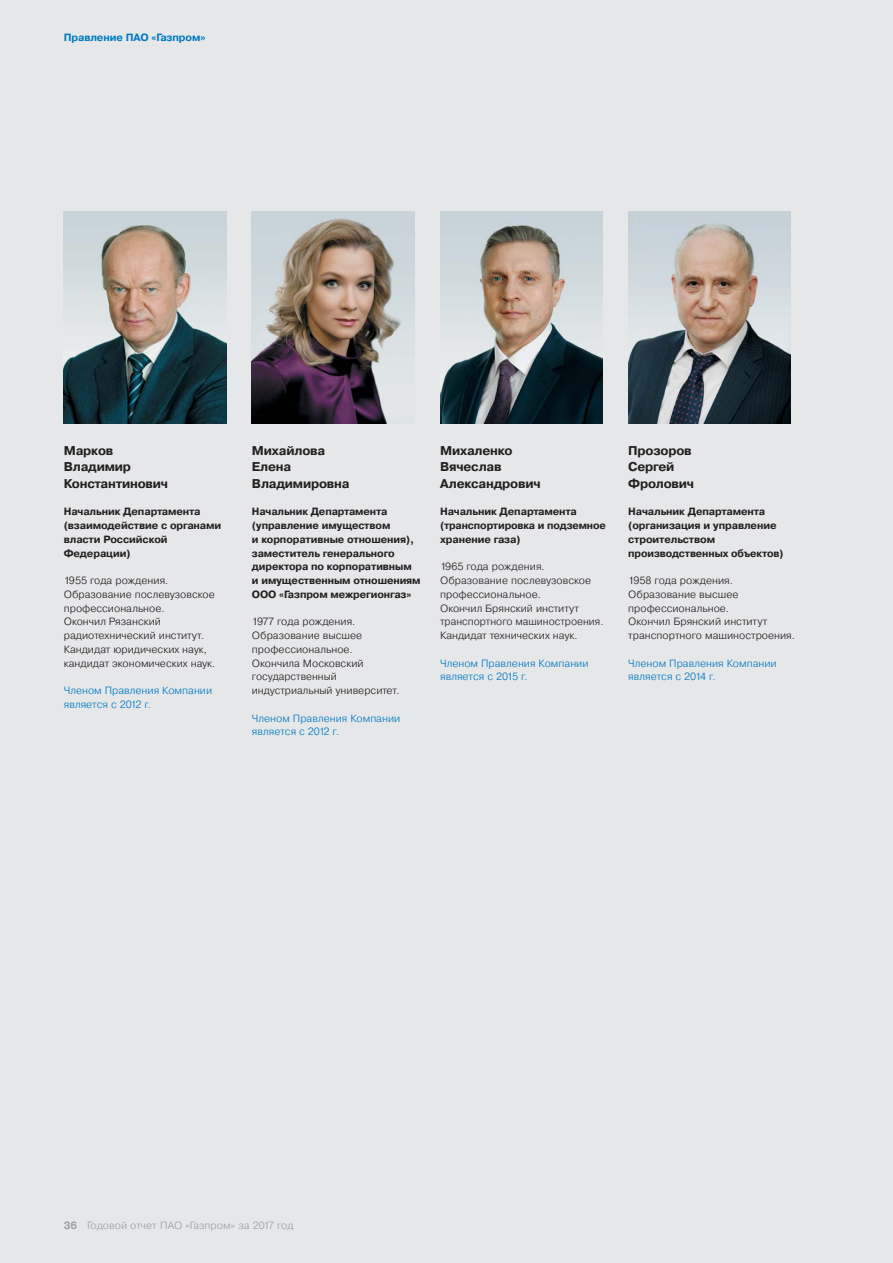
<style>
.page{position:relative;width:893px;height:1263px;background:#e6e7e9}
.page>*{position:absolute;margin:0;border:0;box-sizing:border-box;transform-origin:0 0}
.t1{font:700 12.75px/16.5px "Pragmatica";letter-spacing:-.015em;color:#231f20}
.t2{font:300 10.5px/13.8px "Pragmatica";color:#231f20}
.t3{font:700 10.5px/13.8px "Pragmatica";letter-spacing:-.01em;color:#231f20}
.t4{font:300 10.5px/13.8px "Pragmatica";color:#007ac2}
.t5{font:300 10.5px "Pragmatica";color:#9d9fa2}
.t6{font:700 10.5px "Pragmatica";letter-spacing:-.01em;color:#007ac2}
.s1{font-weight:700}
</style>
<div class="page">
<img style="left:628px;top:211px;width:163px;height:213px">
<img style="left:64px;top:211px;width:162px;height:213px">
<img style="left:252px;top:211px;width:163px;height:213px">
<img style="left:440px;top:211px;width:163px;height:213px">
<p class="t6" style="left:64px;top:31px;width:143px">Правление ПАО «Газпром»</p>
<p class="t1" style="left:64px;top:442px;width:106px">Марков<br>Владимир<br>Константинович</p>
<p class="t3" style="left:64px;top:505px;width:159px">Начальник Департамента (взаимодействие с органами власти Российской<br>Федерации)</p>
<p class="t2" style="left:64px;top:573px;width:153px">1955 года рождения.<br>Образование послевузовское профессиональное.<br>Окончил Рязанский радиотехнический институт.<br>Кандидат юридических наук, кандидат экономических наук.</p>
<p class="t4" style="left:64px;top:683px;width:150px">Членом Правления Компании является с 2012 г.</p>
<p class="t1" style="left:252px;top:442px;width:99px">Михайлова<br>Елена<br>Владимировна</p>
<p class="t3" style="left:252px;top:505px;width:170px">Начальник Департамента (управление имуществом<br>и корпоративные отношения), заместитель генерального директора по корпоративным и имущественным отношениям<br>ООО «Газпром межрегионгаз»</p>
<p class="t2" style="left:252px;top:614px;width:149px">1977 года рождения.<br>Образование высшее профессиональное.<br>Окончила Московский государственный индустриальный университет.</p>
<p class="t4" style="left:252px;top:711px;width:150px">Членом Правления Компании является с 2012 г.</p>
<p class="t1" style="left:440px;top:442px;width:102px">Михаленко<br>Вячеслав<br>Александрович</p>
<p class="t3" style="left:440px;top:505px;width:167px">Начальник Департамента (транспортировка и подземное хранение газа)</p>
<p class="t2" style="left:440px;top:560px;width:165px">1965 года рождения.<br>Образование послевузовское профессиональное.<br>Окончил Брянский институт транспортного машиностроения.<br>Кандидат технических наук.</p>
<p class="t4" style="left:440px;top:656px;width:150px">Членом Правления Компании является с 2015 г.</p>
<p class="t1" style="left:628px;top:442px;width:67px">Прозоров<br>Сергей<br>Фролович</p>
<p class="t3" style="left:628px;top:505px;width:157px">Начальник Департамента (организация и управление строительством производственных объектов)</p>
<p class="t2" style="left:628px;top:573px;width:168px">1958 года рождения.<br>Образование высшее профессиональное.<br>Окончил Брянский институт транспортного машиностроения.</p>
<p class="t4" style="left:628px;top:656px;width:150px">Членом Правления Компании является с 2014 г.</p>
<p class="t5" style="left:64px;top:1218px;width:231px"><span class="s1">36</span> Годовой отчет ПАО «Газпром» за 2017 год</p>
</div>
